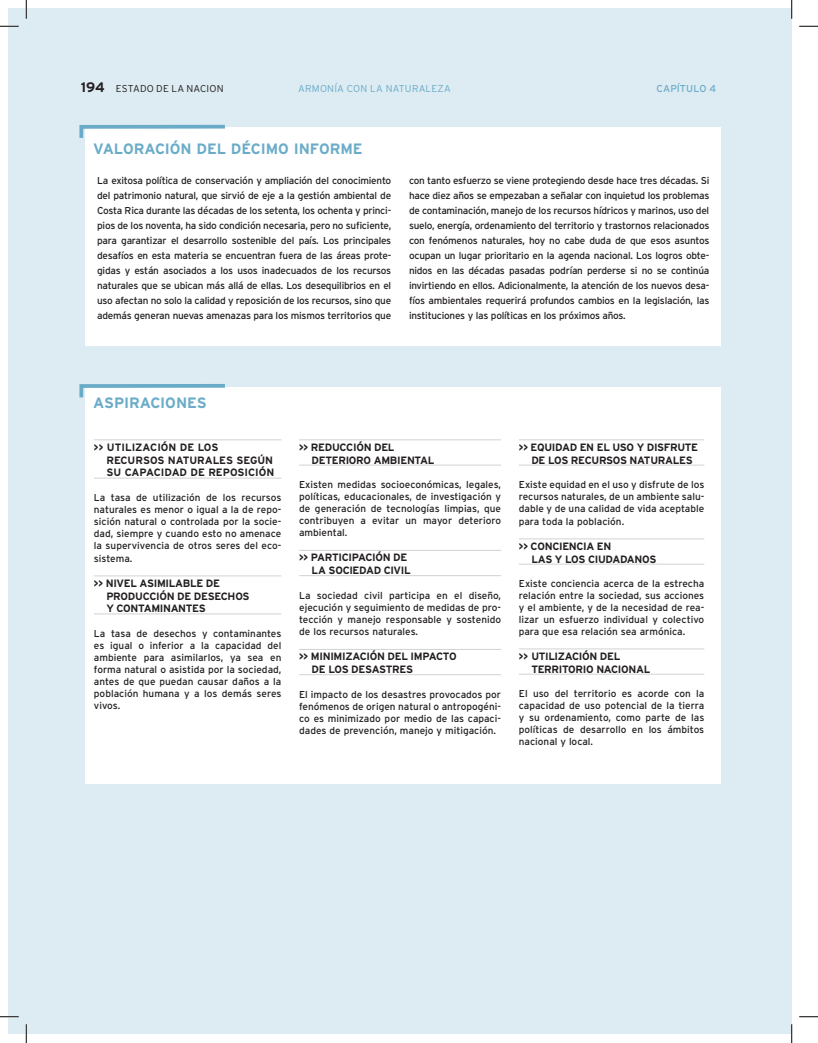
<style>
.page{position:relative;width:818px;height:1043px;background:#fff}
.page>*{position:absolute;margin:0;border:0;box-sizing:border-box;transform-origin:0 0}
.t1{font:700 15px "Interstate";letter-spacing:-.005em;color:#6aacc8}
.t2{font:700 10.62px/12.8px "Interstate";letter-spacing:-.03em;color:#231f20}
.t3{font:700 10.62px/12.8px "Interstate";color:#231f20}
.t4{font:10px/12.1px "Interstate";color:#231f20;text-align:justify}
.t5{font:300 10px "Interstate";letter-spacing:.02em;color:#6aacc8}
.t6{font:300 10px "Interstate";letter-spacing:.015em;color:#231f20}
.t7{font:10px "Interstate";letter-spacing:.01em;color:#6aacc8}
.s1{font-weight:700;font-size:13.75px}
</style>
<div class="page">
<div style="left:9px;top:9px;width:782px;height:1025px;background:#ddebf2"></div>
<div style="left:85px;top:127px;width:635px;height:219px;background:#fff"></div>
<svg style="left:79px;top:124px;width:146px;height:14px"></svg>
<div style="left:85px;top:387px;width:635px;height:396px;background:#fff"></div>
<svg style="left:79px;top:384px;width:146px;height:14px"></svg>
<hr style="left:94px;top:439px;width:187px;height:1px;background:#d1d2d4">
<hr style="left:94px;top:478px;width:187px;height:1px;background:#d1d2d4">
<hr style="left:94px;top:575px;width:187px;height:1px;background:#d1d2d4">
<hr style="left:94px;top:613px;width:187px;height:1px;background:#d1d2d4">
<hr style="left:299px;top:439px;width:202px;height:1px;background:#d1d2d4">
<hr style="left:299px;top:465px;width:202px;height:1px;background:#d1d2d4">
<hr style="left:299px;top:550px;width:202px;height:1px;background:#d1d2d4">
<hr style="left:299px;top:575px;width:202px;height:1px;background:#d1d2d4">
<hr style="left:299px;top:649px;width:202px;height:1px;background:#d1d2d4">
<hr style="left:299px;top:674px;width:202px;height:1px;background:#d1d2d4">
<hr style="left:519px;top:439px;width:185px;height:1px;background:#d1d2d4">
<hr style="left:519px;top:465px;width:185px;height:1px;background:#d1d2d4">
<hr style="left:519px;top:538px;width:185px;height:1px;background:#d1d2d4">
<hr style="left:519px;top:564px;width:185px;height:1px;background:#d1d2d4">
<hr style="left:519px;top:648px;width:185px;height:1px;background:#d1d2d4">
<hr style="left:519px;top:674px;width:185px;height:1px;background:#d1d2d4">
<svg style="left:0;top:25px;width:19px;height:2px"></svg>
<svg style="left:799px;top:25px;width:19px;height:2px"></svg>
<svg style="left:0;top:1015px;width:19px;height:2px"></svg>
<svg style="left:799px;top:1016px;width:19px;height:1px"></svg>
<svg style="left:25px;top:0;width:2px;height:19px"></svg>
<svg style="left:25px;top:1024px;width:2px;height:18px"></svg>
<svg style="left:790px;top:0;width:2px;height:19px"></svg>
<svg style="left:791px;top:1024px;width:1px;height:18px"></svg>
<p class="t6" style="left:81px;top:83px;width:144px"><span class="s1">194</span> ESTADO DE LA NACION</p>
<p class="t5" style="left:298px;top:83px;width:154px">ARMONÍA CON LA NATURALEZA</p>
<p class="t7" style="left:656px;top:83px;width:61px">CAPÍTULO 4</p>
<h1 class="t1" style="left:93px;top:140px;width:271px">VALORACIÓN DEL DÉCIMO INFORME</h1>
<p class="t4" style="left:97px;top:173px;width:295px;line-height:14.9px">La exitosa política de conservación y ampliación del conocimiento del patrimonio natural, que sirvió de eje a la gestión ambiental de Costa Rica durante las décadas de los setenta, los ochenta y princi&shy;pios de los noventa, ha sido condición necesaria, pero no suficiente, para garantizar el desarrollo sostenible del país. Los principales desafíos en esta materia se encuentran fuera de las áreas prote&shy;gidas y están asociados a los usos inadecuados de los recursos naturales que se ubican más allá de ellas. Los desequilibrios en el uso afectan no solo la calidad y reposición de los recursos, sino que además generan nuevas amenazas para los mismos territorios que</p>
<p class="t4" style="left:409px;top:173px;width:302px;line-height:14.9px">con tanto esfuerzo se viene protegiendo desde hace tres décadas. Si hace diez años se empezaban a señalar con inquietud los problemas de contaminación, manejo de los recursos hídricos y marinos, uso del suelo, energía, ordenamiento del territorio y trastornos relacionados con fenómenos naturales, hoy no cabe duda de que esos asuntos ocupan un lugar prioritario en la agenda nacional. Los logros obte&shy;nidos en las décadas pasadas podrían perderse si no se continúa invirtiendo en ellos. Adicionalmente, la atención de los nuevos desa&shy;fíos ambientales requerirá profundos cambios en la legislación, las instituciones y las políticas en los próximos años.</p>
<h1 class="t1" style="left:93px;top:394px;width:115px">ASPIRACIONES</h1>
<p class="t3" style="left:106px;top:440px;width:169px;text-indent:-12px">&gt;&gt; UTILIZACIÓN DE LOS<br>RECURSOS NATURALES SEGÚN<br>SU CAPACIDAD DE REPOSICIÓN</p>
<p class="t4" style="left:94px;top:491px;width:189px">La tasa de utilización de los recursos naturales es menor o igual a la de repo&shy;sición natural o controlada por la socie&shy;dad, siempre y cuando esto no amenace la supervivencia de otros seres del eco&shy;sistema.</p>
<p class="t2" style="left:106px;top:576px;width:144px;text-indent:-12px">&gt;&gt; NIVEL ASIMILABLE DE<br>PRODUCCIÓN DE DESECHOS<br>Y CONTAMINANTES</p>
<p class="t4" style="left:94px;top:627px;width:189px">La tasa de desechos y contaminantes es igual o inferior a la capacidad del ambiente para asimilarlos, ya sea en forma natural o asistida por la sociedad, antes de que puedan causar daños a la población humana y a los demás seres vivos.</p>
<p class="t2" style="left:311px;top:440px;width:124px;text-indent:-12px">&gt;&gt; REDUCCIÓN DEL<br>DETERIORO AMBIENTAL</p>
<p class="t4" style="left:299px;top:478px;width:203px">Existen medidas socioeconómicas, legales, políticas, educacionales, de investigación y de generación de tecnologías limpias, que contribuyen a evitar un mayor deterioro ambiental.</p>
<p class="t2" style="left:311px;top:551px;width:100px;text-indent:-12px">&gt;&gt; PARTICIPACIÓN DE<br>LA SOCIEDAD CIVIL</p>
<p class="t4" style="left:299px;top:589px;width:203px">La sociedad civil participa en el diseño, ejecución y seguimiento de medidas de pro&shy;tección y manejo responsable y sostenido de los recursos naturales.</p>
<p class="t2" style="left:311px;top:650px;width:147px;text-indent:-12px">&gt;&gt; MINIMIZACIÓN DEL IMPACTO<br>DE LOS DESASTRES</p>
<p class="t4" style="left:299px;top:688px;width:203px">El impacto de los desastres provocados por fenómenos de origen natural o antropogéni&shy;co es minimizado por medio de las capaci&shy;dades de prevención, manejo y mitigación.</p>
<p class="t2" style="left:531px;top:440px;width:168px;text-indent:-12px">&gt;&gt; EQUIDAD EN EL USO Y DISFRUTE<br>DE LOS RECURSOS NATURALES</p>
<p class="t4" style="left:519px;top:478px;width:187px">Existe equidad en el uso y disfrute de los recursos naturales, de un ambiente salu&shy;dable y de una calidad de vida aceptable para toda la población.</p>
<p class="t2" style="left:531px;top:539px;width:126px;text-indent:-12px">&gt;&gt; CONCIENCIA EN<br>LAS Y LOS CIUDADANOS</p>
<p class="t4" style="left:519px;top:577px;width:187px">Existe conciencia acerca de la estrecha relación entre la sociedad, sus acciones y el ambiente, y de la necesidad de rea&shy;lizar un esfuerzo individual y colectivo para que esa relación sea armónica.</p>
<p class="t2" style="left:531px;top:649px;width:120px;text-indent:-12px">&gt;&gt; UTILIZACIÓN DEL<br>TERRITORIO NACIONAL</p>
<p class="t4" style="left:519px;top:687px;width:187px">El uso del territorio es acorde con la capacidad de uso potencial de la tierra y su ordenamiento, como parte de las políticas de desarrollo en los ámbitos nacional y local.</p>
</div>
